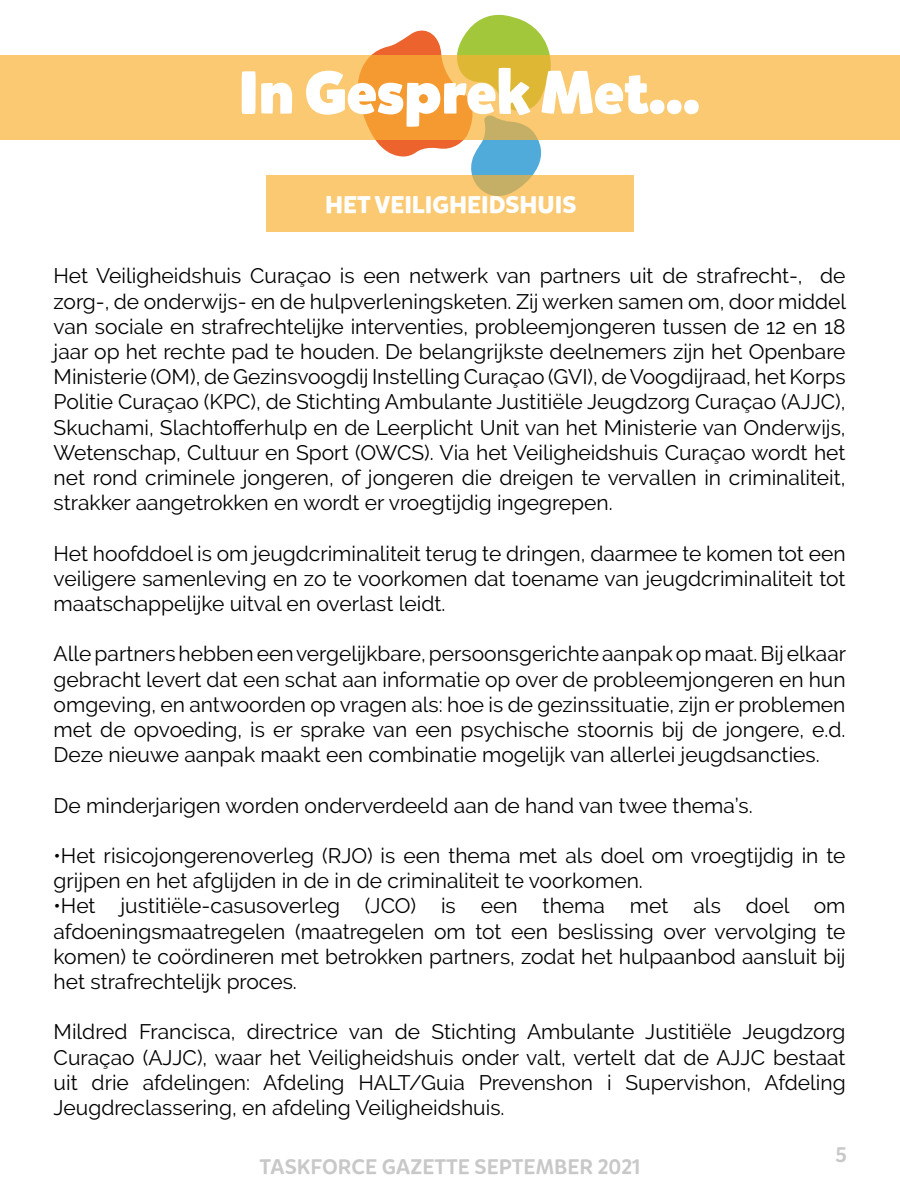
<style>
.page{position:relative;width:900px;height:1200px;background:#fff}
.page>*{position:absolute;margin:0;border:0;box-sizing:border-box;transform-origin:0 0}
.t1{font:900 60px "Mikado";color:#fff}
.t2{font:700 24px "Mikado";color:#fff}
.t3{font:21px/25.2px "Raleway";color:#000;text-align:justify}
.t4{font:500 21px "Mikado";color:#c8c8c8}
</style>
<div class="page">
<svg style="left:357px;top:15px;width:199px;height:160px"></svg>
<svg style="left:0;top:55px;width:899px;height:84px;background:#f7c267"></svg>
<div style="left:266px;top:175px;width:368px;height:57px;background:#fac971"></div>
<h1 class="t1" style="left:239px;top:54px;width:463px">In Gesprek Met...</h1>
<p class="t2" style="left:325px;top:189px;width:253px">HET VEILIGHEIDSHUIS</p>
<p class="t3" style="left:54px;top:263px;width:794px">Het Veiligheidshuis Curaçao is een netwerk van partners uit de strafrecht-, de zorg-, de onderwijs- en de hulpverleningsketen. Zij werken samen om, door middel van sociale en strafrechtelijke interventies, probleemjongeren tussen de 12 en 18 jaar op het rechte pad te houden. De belangrijkste deelnemers zijn het Openbare Ministerie (OM), de Gezinsvoogdij Instelling Curaçao (GVI), de Voogdijraad, het Korps Politie Curaçao (KPC), de Stichting Ambulante Justitiële Jeugdzorg Curaçao (AJJC), Skuchami, Slachtofferhulp en de Leerplicht Unit van het Ministerie van Onderwijs, Wetenschap, Cultuur en Sport (OWCS). Via het Veiligheidshuis Curaçao wordt het net rond criminele jongeren, of jongeren die dreigen te vervallen in criminaliteit, strakker aangetrokken en wordt er vroegtijdig ingegrepen.</p>
<p class="t3" style="left:54px;top:541px;width:794px">Het hoofddoel is om jeugdcriminaliteit terug te dringen, daarmee te komen tot een veiligere samenleving en zo te voorkomen dat toename van jeugdcriminaliteit tot maatschappelijke uitval en overlast leidt.</p>
<p class="t3" style="left:54px;top:641px;width:794px">Alle partners hebben een vergelijkbare, persoonsgerichte aanpak op maat. Bij elkaar gebracht levert dat een schat aan informatie op over de probleemjongeren en hun omgeving, en antwoorden op vragen als: hoe is de gezinssituatie, zijn er problemen met de opvoeding, is er sprake van een psychische stoornis bij de jongere, e.d.<br>Deze nieuwe aanpak maakt een combinatie mogelijk van allerlei jeugdsancties.</p>
<p class="t3" style="left:54px;top:793px;width:701px">De minderjarigen worden onderverdeeld aan de hand van twee thema’s.</p>
<p class="t3" style="left:54px;top:843px;width:794px">•Het risicojongerenoverleg (RJO) is een thema met als doel om vroegtijdig in te grijpen en het afglijden in de in de criminaliteit te voorkomen.</p>
<p class="t3" style="left:54px;top:893px;width:794px">•Het justitiële-casusoverleg (JCO) is een thema met als doel om afdoeningsmaatregelen (maatregelen om tot een beslissing over vervolging te komen) te coördineren met betrokken partners, zodat het hulpaanbod aansluit bij het strafrechtelijk proces.</p>
<p class="t3" style="left:54px;top:1019px;width:794px">Mildred Francisca, directrice van de Stichting Ambulante Justitiële Jeugdzorg Curaçao (AJJC), waar het Veiligheidshuis onder valt, vertelt dat de AJJC bestaat uit drie afdelingen: Afdeling HALT/Guia Prevenshon i Supervishon, Afdeling Jeugdreclassering, en afdeling Veiligheidshuis.</p>
<p class="t4" style="left:260px;top:1154px;width:382px">TASKFORCE GAZETTE SEPTEMBER 2021</p>
<p class="t4" style="left:836px;top:1142px;width:13px">5</p>
</div>
